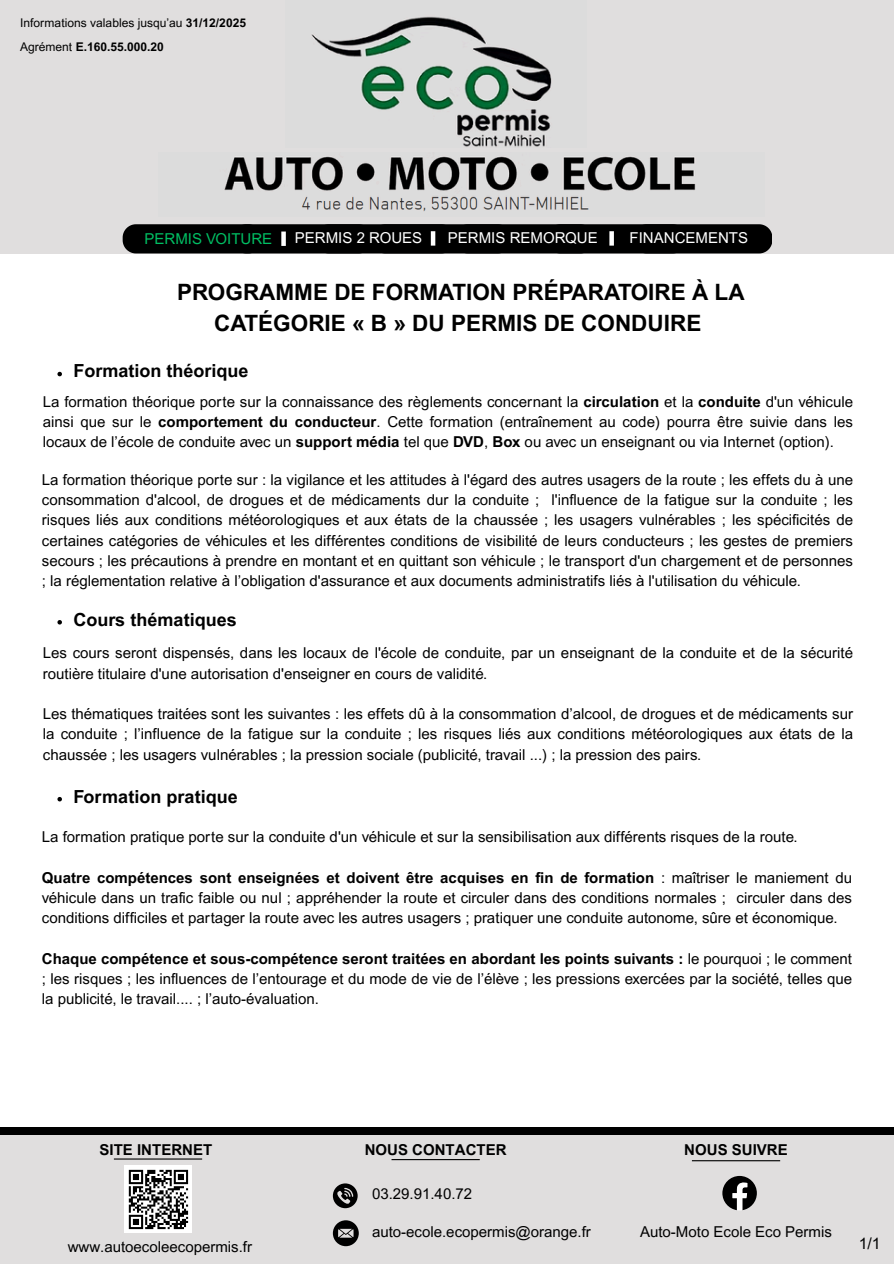
<style>
.page{position:relative;width:894px;height:1264px;background:#fff}
.page>*{position:absolute;margin:0;border:0;box-sizing:border-box;transform-origin:0 0}
.t1{font:700 22.5px/31.5px "Arial MT Pro";color:#000;text-align:center}
.t2{font:700 18px "Arial MT Pro";color:#000}
.t3{font:15.75px "Arial MT Pro";color:#000}
.t4{font:15px/20.2px "Arial MT Pro";color:#000;text-align:justify}
.t5{font:15px "Arial MT Pro";color:#fff}
.t6{font:700 15px "Arial MT Pro";color:#000}
.t7{font:15px "Arial MT Pro";color:#00bf63}
.t8{font:12px "Arial MT Pro";color:#000}
.t9{font:700 12px "Arial MT Pro";color:#000}
.s1{font-weight:700}
.s2{font-weight:400}
</style>
<div class="page">
<div style="left:0;top:0;width:893px;height:253px;background:#e0dede"></div>
<div style="left:0;top:1134px;width:893px;height:129px;background:#e0dede"></div>
<div style="left:125px;top:1165px;width:67px;height:68px;background:#fff"></div>
<svg style="left:128px;top:1169px;width:61px;height:61px"></svg>
<div style="left:0;top:1127px;width:893px;height:7px;background:#000"></div>
<img style="left:224px;top:156px;width:472px;height:56px">
<img style="left:311px;top:16px;width:241px;height:131px">
<div style="left:123px;top:224px;width:648px;height:29px;background:#000"></div>
<div style="left:281px;top:231px;width:5px;height:15px;background:#fff"></div>
<div style="left:430px;top:231px;width:5px;height:15px;background:#fff"></div>
<svg style="left:609px;top:231px;width:4px;height:15px"></svg>
<svg style="left:333px;top:1183px;width:24px;height:25px"></svg>
<svg style="left:333px;top:1220px;width:25px;height:26px"></svg>
<hr style="left:391px;top:1158px;width:88px;height:2px;background:#000">
<hr style="left:691px;top:1160px;width:89px;height:1px;background:#000">
<hr style="left:114px;top:1158px;width:88px;height:1px;background:#000">
<svg style="left:722px;top:1175px;width:34px;height:35px"></svg>
<svg style="left:57px;top:372px;width:5px;height:4px"></svg>
<svg style="left:57px;top:620px;width:5px;height:4px"></svg>
<svg style="left:57px;top:797px;width:5px;height:4px"></svg>
<h5 class="t8" style="left:20px;top:19px;width:227px">Informations valables jusqu’au <span class="s1">31/12/2025</span></h5>
<p class="t9" style="left:20px;top:42px;width:145px"><span class="s2">Agrément</span> E.160.55.000.20</p>
<p class="t5" style="left:448px;top:232px;width:151px">PERMIS REMORQUE</p>
<p class="t5" style="left:629px;top:232px;width:120px">FINANCEMENTS</p>
<p class="t1" style="left:177px;top:279px;width:569px">PROGRAMME DE FORMATION PRÉPARATOIRE À LA<br>CATÉGORIE « B » DU PERMIS DE CONDUIRE</p>
<p class="t2" style="left:73px;top:364px;width:177px">Formation théorique</p>
<p class="t7" style="left:144px;top:233px;width:129px">PERMIS VOITURE</p>
<p class="t5" style="left:295px;top:232px;width:129px">PERMIS 2 ROUES</p>
<p class="t4" style="left:43px;top:393px;width:811px">La formation théorique porte sur la connaissance des règlements concernant la <span class="s1">circulation</span> et la <span class="s1">conduite</span> d'un véhicule ainsi que sur le <span class="s1">comportement du conducteur</span>. Cette formation (entraînement au code) pourra être suivie dans les locaux de l’école de conduite avec un <span class="s1">support média</span> tel que <span class="s1">DVD</span>, <span class="s1">Box</span> ou avec un enseignant ou via Internet (option).</p>
<p class="t4" style="left:42px;top:471px;width:812px">La formation théorique porte sur : la vigilance et les attitudes à l'égard des autres usagers de la route ; les effets du à une consommation d'alcool, de drogues et de médicaments dur la conduite ; l'influence de la fatigue sur la conduite ; les risques liés aux conditions météorologiques et aux états de la chaussée ; les usagers vulnérables ; les spécificités de certaines catégories de véhicules et les différentes conditions de visibilité de leurs conducteurs ; les gestes de premiers secours ; les précautions à prendre en montant et en quittant son véhicule ; le transport d'un chargement et de personnes ; la réglementation relative à l’obligation d'assurance et aux documents administratifs liés à l'utilisation du véhicule.</p>
<p class="t2" style="left:73px;top:612px;width:165px">Cours thématiques</p>
<h4 class="t4" style="left:43px;top:645px;width:811px">Les cours seront dispensés, dans les locaux de l'école de conduite, par un enseignant de la conduite et de la sécurité routière titulaire d'une autorisation d'enseigner en cours de validité.</h4>
<p class="t4" style="left:43px;top:705px;width:811px">Les thématiques traitées sont les suivantes : les effets dû à la consommation d’alcool, de drogues et de médicaments sur la conduite ; l’influence de la fatigue sur la conduite ; les risques liés aux conditions météorologiques aux états de la chaussée ; les usagers vulnérables ; la pression sociale (publicité, travail ...) ; la pression des pairs.</p>
<h5 class="t2" style="left:73px;top:789px;width:166px">Formation pratique</h5>
<h4 class="t4" style="left:42px;top:828px;width:757px">La formation pratique porte sur la conduite d'un véhicule et sur la sensibilisation aux différents risques de la route.</h4>
<h4 class="t4" style="left:42px;top:869px;width:811px"><span class="s1">Quatre compétences sont enseignées et doivent être acquises en fin de formation</span> : maîtriser le maniement du véhicule dans un trafic faible ou nul ; appréhender la route et circuler dans des conditions normales ; circuler dans des conditions difficiles et partager la route avec les autres usagers ; pratiquer une conduite autonome, sûre et économique.</h4>
<h4 class="t4" style="left:42px;top:950px;width:811px"><span class="s1">Chaque compétence et sous-compétence seront traitées en abordant les points suivants :</span> le pourquoi ; le comment ; les risques ; les influences de l’entourage et du mode de vie de l’élève ; les pressions exercées par la société, telles que la publicité, le travail.... ; l’auto-évaluation.</h4>
<p class="t6" style="left:100px;top:1143px;width:114px">SITE INTERNET</p>
<p class="t6" style="left:364px;top:1143px;width:143px">NOUS CONTACTER</p>
<h1 class="t4" style="left:68px;top:1238px;width:186px">www.autoecoleecopermis.fr</h1>
<p class="t4" style="left:372px;top:1185px;width:102px">03.29.91.40.72</p>
<h5 class="t4" style="left:372px;top:1222px;width:220px">auto-ecole.ecopermis@orange.fr</h5>
<p class="t6" style="left:684px;top:1143px;width:105px">NOUS SUIVRE</p>
<h5 class="t4" style="left:640px;top:1222px;width:193px">Auto-Moto Ecole Eco Permis</h5>
<p class="t3" style="left:858px;top:1237px;width:23px">1/1</p>
</div>
